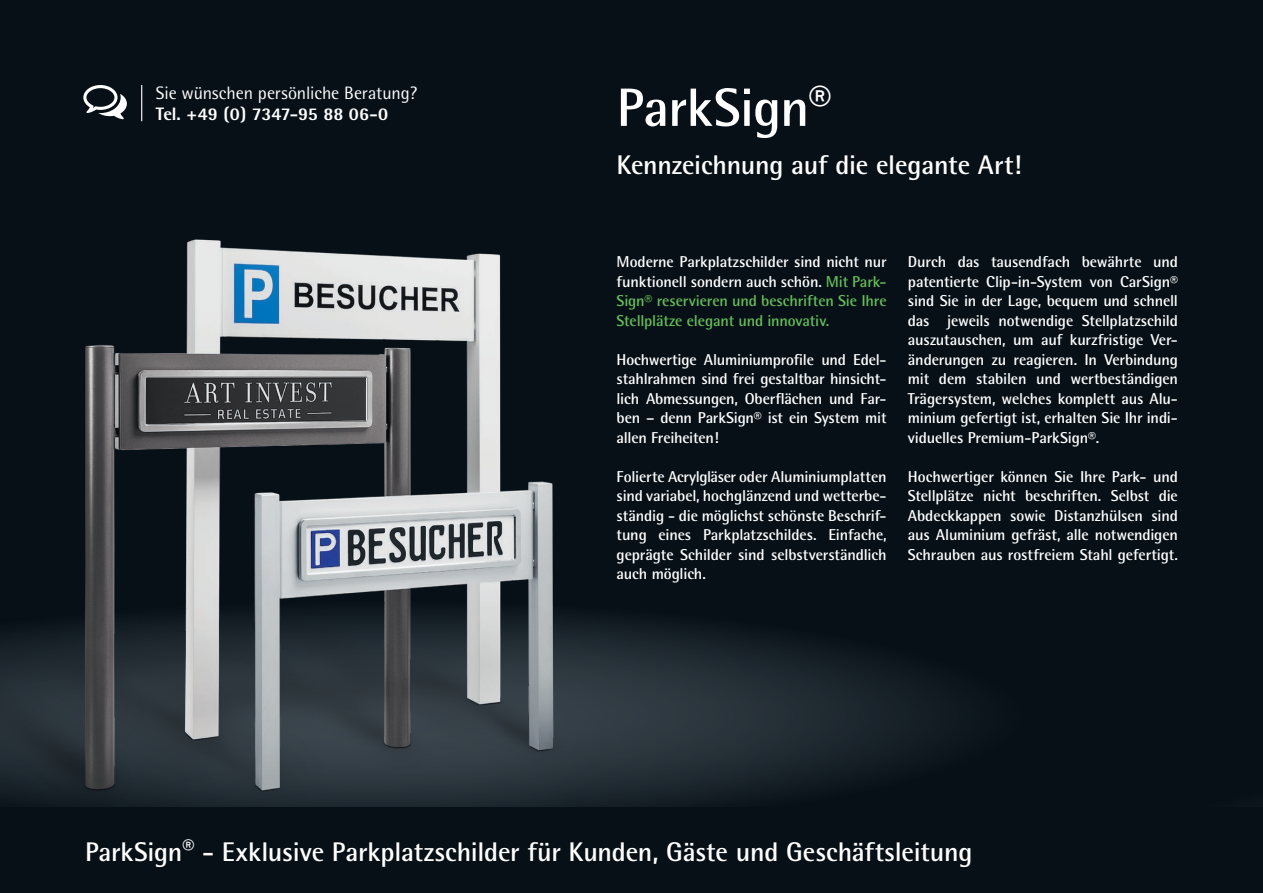
<style>
.page{position:relative;width:1263px;height:893px;background:#071017}
.page>*{position:absolute;margin:0;border:0;box-sizing:border-box;transform-origin:0 0}
.t1{font:700 54px "AT Rotis Semi Sans";letter-spacing:-.01em;color:#fff}
.t2{font:700 27px "AT Rotis Semi Sans";letter-spacing:-.005em;color:#fff}
.t3{font:18px "AT Rotis Semi Sans";letter-spacing:-.005em;color:#fff}
.t4{font:800 18px "AT Rotis Semi Sans";letter-spacing:-.01em;color:#fff}
.t5{font:700 15.75px/19.5px "AT Rotis Semi Sans";letter-spacing:-.01em;color:#fff;text-align:justify}
.t6{font:700 15.75px/19.5px "AT Rotis Semi Sans";letter-spacing:-.01em;color:#65bd59;text-align:justify}
.s1{color:#fff}
</style>
<div class="page">
<svg style="left:571px;top:619px;width:380px;height:188px"></svg>
<img style="left:0;top:89px;width:571px;height:718px">
<hr style="left:141px;top:85px;width:1px;height:36px;background:#fff">
<svg style="left:83px;top:85px;width:44px;height:34px"></svg>
<p class="t3" style="left:156px;top:82px;width:263px">Sie wünschen persönliche Beratung?</p>
<p class="t4" style="left:156px;top:103px;width:234px">Tel. +49 (0) 7347-95 88 06-0</p>
<h1 class="t1" style="left:617px;top:74px;width:216px">ParkSign<sup>®</sup></h1>
<h2 class="t2" style="left:617px;top:148px;width:406px">Kennzeichnung auf die elegante Art!</h2>
<p class="t6" style="left:617px;top:252px;width:272px"><span class="s1">Moderne Parkplatzschilder sind nicht nur funktionell sondern auch schön.</span> Mit Park-Sign® reservieren und beschriften Sie Ihre Stellplätze elegant und innovativ.</p>
<p class="t5" style="left:617px;top:349px;width:272px">Hochwertige Aluminiumprofile und Edel&shy;stahlrahmen sind frei gestaltbar hinsicht&shy;lich Abmessungen, Oberflächen und Far&shy;ben – denn ParkSign® ist ein System mit allen Freiheiten!</p>
<p class="t5" style="left:617px;top:466px;width:272px">Folierte Acrylgläser oder Aluminiumplatten sind variabel, hochglänzend und wetterbe&shy;ständig - die möglichst schönste Beschrif&shy;tung eines Parkplatzschildes. Einfache, geprägte Schilder sind selbstverständlich auch möglich.</p>
<p class="t5" style="left:908px;top:252px;width:272px">Durch das tausendfach bewährte und patentierte Clip-in-System von CarSign® sind Sie in der Lage, bequem und schnell das jeweils notwendige Stellplatzschild auszutauschen, um auf kurzfristige Ver&shy;änderungen zu reagieren. In Verbindung mit dem stabilen und wertbeständigen Trägersystem, welches komplett aus Alu&shy;minium gefertigt ist, erhalten Sie Ihr indi&shy;viduelles Premium-ParkSign®.</p>
<p class="t5" style="left:908px;top:466px;width:272px">Hochwertiger können Sie Ihre Park- und Stellplätze nicht beschriften. Selbst die Abdeckkappen sowie Distanzhülsen sind aus Aluminium gefräst, alle notwendigen Schrauben aus rostfreiem Stahl gefertigt.</p>
<h2 class="t2" style="left:85px;top:835px;width:889px">ParkSign<sup>®</sup> - Exklusive Parkplatzschilder für Kunden, Gäste und Geschäftsleitung</h2>
</div>
